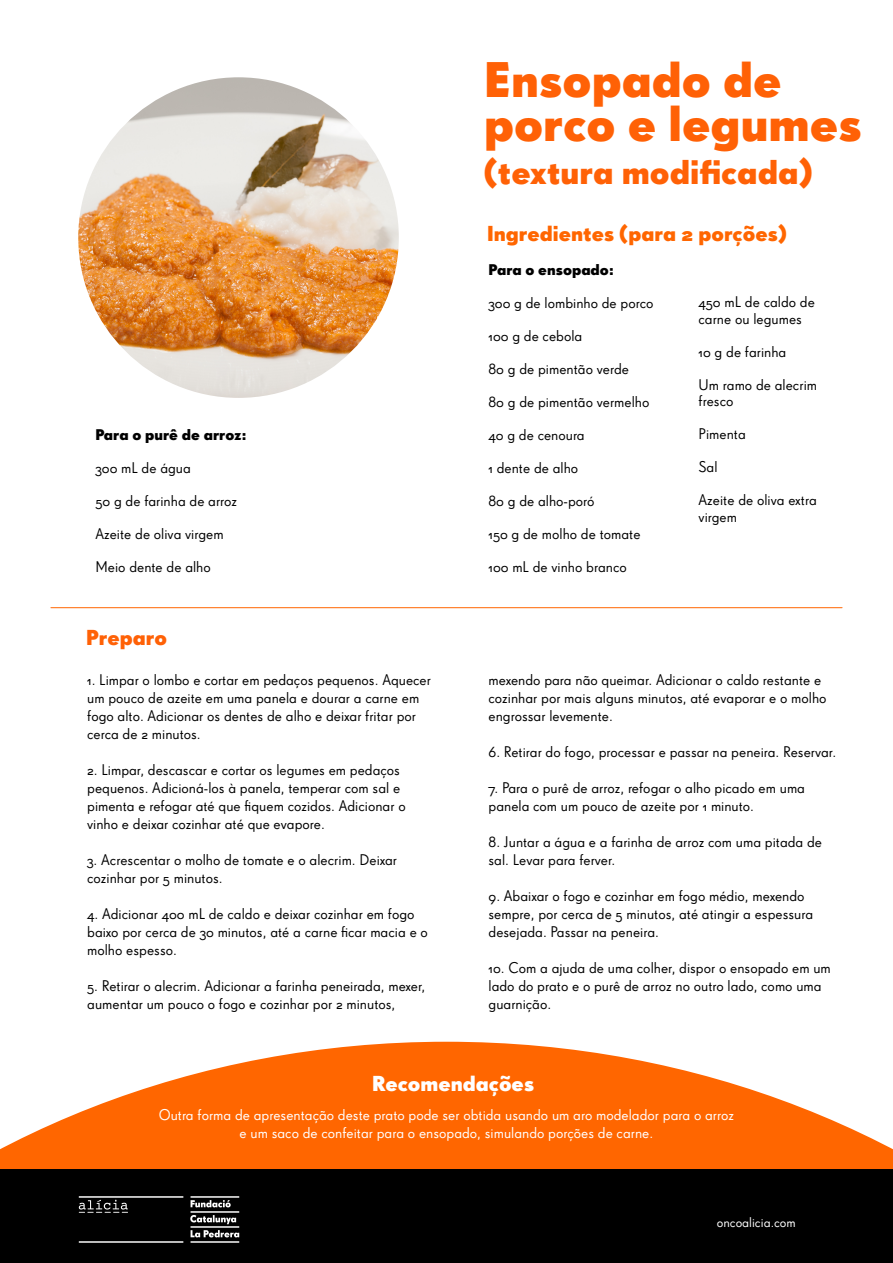
<style>
.page{position:relative;width:893px;height:1263px;background:#fff}
.page>*{position:absolute;margin:0;border:0;box-sizing:border-box;transform-origin:0 0}
.t1{font:48.45px/43.5px "Super Grotesk OT Bld";color:#ff6106}
.t2{font:33px "Super Grotesk OT Bld";color:#ff6106}
.t3{font:21px "Super Grotesk OT Bld";color:#f60}
.t4{font:21px "Super Grotesk OT Bld";color:#fff}
.t5{font:21px "Super Grotesk OT Bld";color:#ff6106}
.t6{font:15px/18px "Super Grotesk OT";color:#000}
.t7{font:15px/18px "Super Grotesk OT";color:#fff;text-align:center}
.t8{font:15px "Super Grotesk OT Bld";color:#000}
.t9{font:13.5px "Super Grotesk OT";color:#fff}
</style>
<div class="page">
<img style="left:78px;top:77px;width:321px;height:321px;border-radius:160px">
<svg style="left:0;top:1042px;width:893px;height:127px;fill:#f60"></svg>
<hr style="left:51px;top:607px;width:791px;height:1px;background:#f60">
<div style="left:0;top:1170px;width:893px;height:93px;background:#000"></div>
<img style="left:78px;top:1196px;width:162px;height:47px">
<p class="t8" style="left:95px;top:425px;width:153px">Para o purê de arroz:</p>
<p class="t6" style="left:95px;top:458px;width:97px">300 mL de água</p>
<p class="t6" style="left:95px;top:491px;width:143px">50 g de farinha de arroz</p>
<p class="t6" style="left:95px;top:524px;width:130px">Azeite de oliva virgem</p>
<p class="t6" style="left:95px;top:557px;width:117px">Meio dente de alho</p>
<h3 class="t5" style="left:86px;top:625px;width:82px">Preparo</h3>
<p class="t6" style="left:87px;top:671px;width:345px">1. Limpar o lombo e cortar em pedaços pequenos. Aquecer um pouco de azeite em uma panela e dourar a carne em fogo alto. Adicionar os dentes de alho e deixar fritar por cerca de 2 minutos.</p>
<p class="t6" style="left:87px;top:761px;width:320px">2. Limpar, descascar e cortar os legumes em pedaços pequenos. Adicioná-los à panela, temperar com sal e pimenta e refogar até que fiquem cozidos. Adicionar o vinho e deixar cozinhar até que evapore.</p>
<p class="t6" style="left:87px;top:851px;width:311px">3. Acrescentar o molho de tomate e o alecrim. Deixar cozinhar por 5 minutos.</p>
<p class="t6" style="left:87px;top:905px;width:342px">4. Adicionar 400 mL de caldo e deixar cozinhar em fogo baixo por cerca de 30 minutos, até a carne ficar macia e o molho espesso.</p>
<p class="t6" style="left:87px;top:977px;width:340px">5. Retirar o alecrim. Adicionar a farinha peneirada, mexer, aumentar um pouco o fogo e cozinhar por 2 minutos,</p>
<h1 class="t1" style="left:484px;top:58px;width:379px">Ensopado de porco e legumes</h1>
<h2 class="t2" style="left:484px;top:152px;width:330px">(textura modificada)</h2>
<h3 class="t3" style="left:487px;top:221px;width:301px">Ingredientes (para 2 porções)</h3>
<p class="t8" style="left:488px;top:261px;width:127px">Para o ensopado:</p>
<p class="t6" style="left:488px;top:294px;width:166px">300 g de lombinho de porco</p>
<p class="t6" style="left:488px;top:327px;width:95px">100 g de cebola</p>
<p class="t6" style="left:488px;top:360px;width:142px">80 g de pimentão verde</p>
<p class="t6" style="left:488px;top:393px;width:162px">80 g de pimentão vermelho</p>
<p class="t6" style="left:488px;top:426px;width:98px">40 g de cenoura</p>
<p class="t6" style="left:488px;top:459px;width:91px">1 dente de alho</p>
<p class="t6" style="left:488px;top:492px;width:108px">80 g de alho-poró</p>
<p class="t6" style="left:488px;top:525px;width:154px">150 g de molho de tomate</p>
<p class="t6" style="left:488px;top:558px;width:140px">100 mL de vinho branco</p>
<p class="t6" style="left:699px;top:294px;width:118px;line-height:16.5px">450 mL de caldo de carne ou legumes</p>
<p class="t6" style="left:699px;top:342px;width:89px">10 g de farinha</p>
<p class="t6" style="left:699px;top:376px;width:120px;line-height:16.5px">Um ramo de alecrim fresco</p>
<p class="t6" style="left:699px;top:425px;width:49px">Pimenta</p>
<p class="t6" style="left:699px;top:458px;width:20px">Sal</p>
<p class="t6" style="left:699px;top:492px;width:120px;line-height:16.5px">Azeite de oliva extra virgem</p>
<p class="t6" style="left:489px;top:671px;width:340px">mexendo para não queimar. Adicionar o caldo restante e cozinhar por mais alguns minutos, até evaporar e o molho engrossar levemente.</p>
<p class="t6" style="left:489px;top:743px;width:349px">6. Retirar do fogo, processar e passar na peneira. Reservar.</p>
<p class="t6" style="left:489px;top:779px;width:318px">7. Para o purê de arroz, refogar o alho picado em uma panela com um pouco de azeite por 1 minuto.</p>
<p class="t6" style="left:489px;top:833px;width:335px">8. Juntar a água e a farinha de arroz com uma pitada de sal. Levar para ferver.</p>
<p class="t6" style="left:489px;top:887px;width:326px">9. Abaixar o fogo e cozinhar em fogo médio, mexendo sempre, por cerca de 5 minutos, até atingir a espessura desejada. Passar na peneira.</p>
<p class="t6" style="left:489px;top:959px;width:344px">10. Com a ajuda de uma colher, dispor o ensopado em um lado do prato e o purê de arroz no outro lado, como uma guarnição.</p>
<h3 class="t4" style="left:372px;top:1071px;width:163px">Recomendações</h3>
<p class="t7" style="left:159px;top:1106px;width:577px">Outra forma de apresentação deste prato pode ser obtida usando um aro modelador para o arroz e um saco de confeitar para o ensopado, simulando porções de carne.</p>
<p class="t9" style="left:717px;top:1215px;width:80px">oncoalicia.com</p>
</div>
